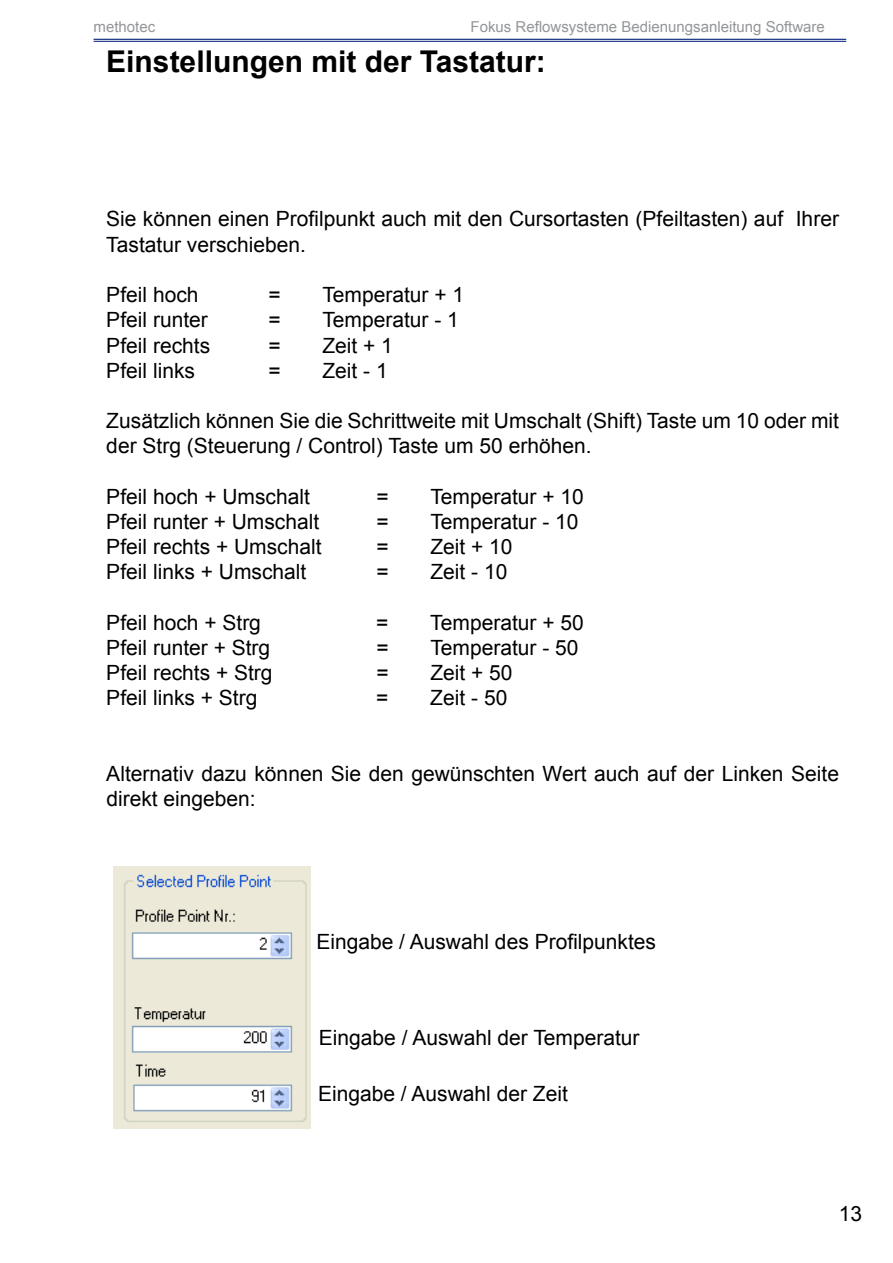
<style>
.page{position:relative;width:893px;height:1263px;background:#fff}
.page>*{position:absolute;margin:0;border:0;box-sizing:border-box;transform-origin:0 0}
.t1{font:700 30px "Arial";color:#000}
.t2{font:21px/25.2px "Arial";color:#000}
.t3{font:15px "Arial";color:#939598}
</style>
<div class="page">
<hr style="left:94px;top:39px;width:752px;height:1px;background:#25408f">
<hr style="left:94px;top:41px;width:752px;height:1px;background:#25408f">
<img style="left:114px;top:866px;width:196px;height:262px">
<p class="t3" style="left:94px;top:17px;width:63px">methotec</p>
<p class="t3" style="left:471px;top:17px;width:356px">Fokus Reflowsysteme Bedienungsanleitung Software</p>
<h1 class="t1" style="left:106px;top:41px;width:441px">Einstellungen mit der Tastatur:</h1>
<p class="t2" style="left:106px;top:207px;width:734px">Sie können einen Profilpunkt auch mit den Cursortasten (Pfeiltasten) auf Ihrer<br>Tastatur verschieben.</p>
<p class="t2" style="left:106px;top:282px;width:94px">Pfeil hoch</p>
<p class="t2" style="left:268px;top:282px;width:14px">=</p>
<p class="t2" style="left:322px;top:282px;width:143px">Temperatur + 1</p>
<p class="t2" style="left:106px;top:308px;width:103px">Pfeil runter</p>
<p class="t2" style="left:268px;top:308px;width:14px">=</p>
<p class="t2" style="left:322px;top:308px;width:138px">Temperatur - 1</p>
<p class="t2" style="left:106px;top:333px;width:105px">Pfeil rechts</p>
<p class="t2" style="left:268px;top:333px;width:14px">=</p>
<p class="t2" style="left:322px;top:333px;width:72px">Zeit + 1</p>
<p class="t2" style="left:106px;top:358px;width:90px">Pfeil links</p>
<p class="t2" style="left:268px;top:358px;width:14px">=</p>
<p class="t2" style="left:322px;top:358px;width:67px">Zeit - 1</p>
<p class="t2" style="left:106px;top:408px;width:734px">Zusätzlich können Sie die Schrittweite mit Umschalt (Shift) Taste um 10 oder mit der Strg (Steuerung / Control) Taste um 50 erhöhen.</p>
<p class="t2" style="left:106px;top:484px;width:205px">Pfeil hoch + Umschalt</p>
<p class="t2" style="left:376px;top:484px;width:14px">=</p>
<p class="t2" style="left:430px;top:484px;width:155px">Temperatur + 10</p>
<p class="t2" style="left:106px;top:509px;width:214px">Pfeil runter + Umschalt</p>
<p class="t2" style="left:376px;top:509px;width:14px">=</p>
<p class="t2" style="left:430px;top:509px;width:150px">Temperatur - 10</p>
<p class="t2" style="left:106px;top:534px;width:217px">Pfeil rechts + Umschalt</p>
<p class="t2" style="left:376px;top:534px;width:14px">=</p>
<p class="t2" style="left:430px;top:534px;width:84px">Zeit + 10</p>
<p class="t2" style="left:106px;top:560px;width:202px">Pfeil links + Umschalt</p>
<p class="t2" style="left:376px;top:560px;width:14px">=</p>
<p class="t2" style="left:430px;top:560px;width:79px">Zeit - 10</p>
<p class="t2" style="left:106px;top:610px;width:156px">Pfeil hoch + Strg</p>
<p class="t2" style="left:376px;top:610px;width:14px">=</p>
<p class="t2" style="left:430px;top:610px;width:155px">Temperatur + 50</p>
<p class="t2" style="left:106px;top:635px;width:165px">Pfeil runter + Strg</p>
<p class="t2" style="left:376px;top:635px;width:14px">=</p>
<p class="t2" style="left:430px;top:635px;width:150px">Temperatur - 50</p>
<p class="t2" style="left:106px;top:660px;width:168px">Pfeil rechts + Strg</p>
<p class="t2" style="left:376px;top:660px;width:14px">=</p>
<p class="t2" style="left:430px;top:660px;width:84px">Zeit + 50</p>
<p class="t2" style="left:106px;top:686px;width:153px">Pfeil links + Strg</p>
<p class="t2" style="left:376px;top:686px;width:14px">=</p>
<p class="t2" style="left:430px;top:686px;width:79px">Zeit - 50</p>
<p class="t2" style="left:106px;top:761px;width:734px">Alternativ dazu können Sie den gewünschten Wert auch auf der Linken Seite direkt eingeben:</p>
<p class="t2" style="left:316px;top:929px;width:341px">Eingabe / Auswahl des Profilpunktes</p>
<p class="t2" style="left:319px;top:1025px;width:322px">Eingabe / Auswahl der Temperatur</p>
<p class="t2" style="left:318px;top:1081px;width:251px">Eingabe / Auswahl der Zeit</p>
<p class="t2" style="left:839px;top:1201px;width:25px">13</p>
</div>
